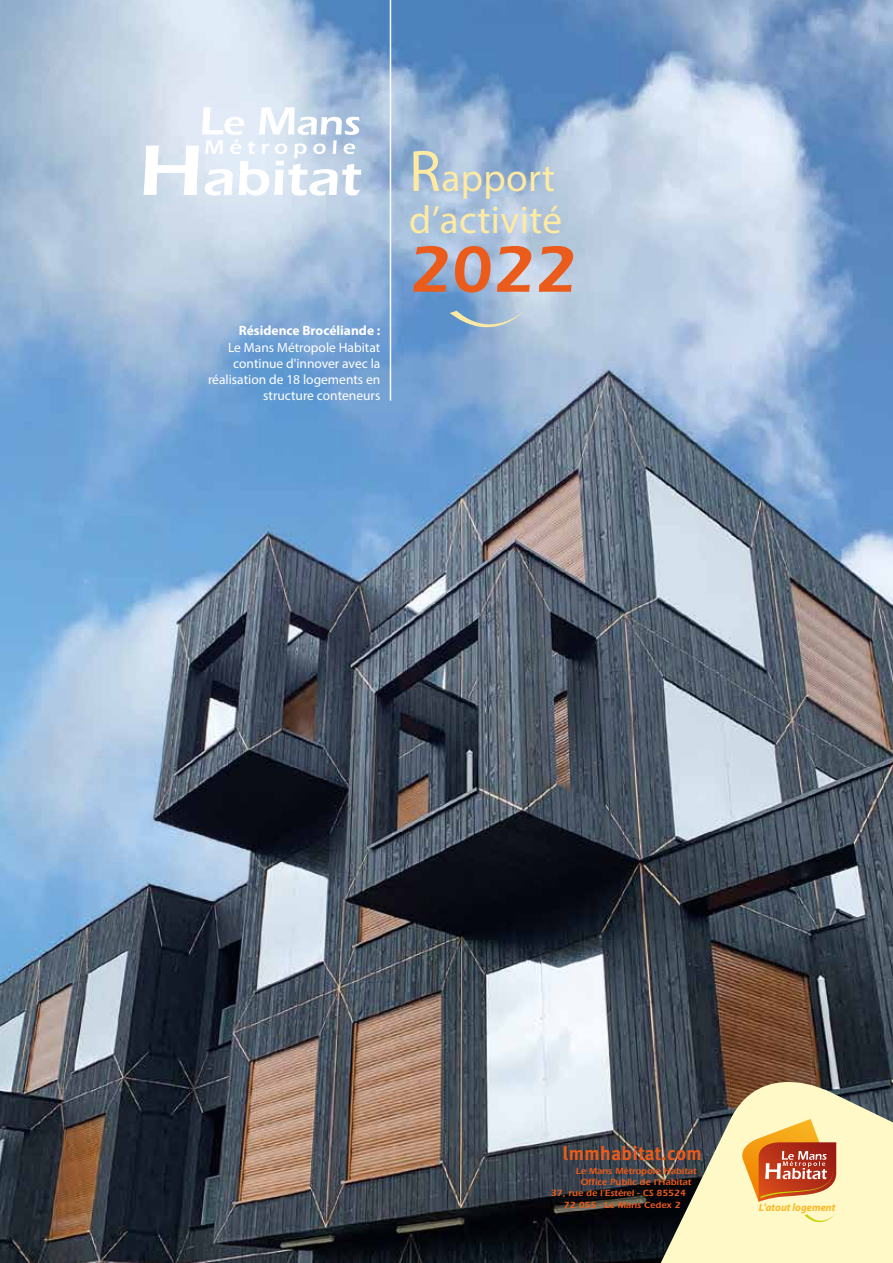
<style>
.page{position:relative;width:893px;height:1263px;background:#fff}
.page>*{position:absolute;margin:0;border:0;box-sizing:border-box;transform-origin:0 0}
.t1{font:600 67.5px "Eras ITC";color:#eb5b1b}
.t2{font:39.3px/41.8px "Myriad Pro";letter-spacing:.01em;color:#feeaa3}
.t3{font:700 19.35px "Meta";letter-spacing:.03em;color:#eb5b1b}
.t4{font:13.5px/16.2px "Myriad Pro";color:#fff;text-align:right}
.t5{font:700 13.5px "Myriad Pro";color:#fff}
.t6{font:italic 700 10.8px "Myriad";color:#fab825}
.t7{font:600 9.3px "Itc Eras";color:#eb5b1b}
.s1{font-size:58.95px}
</style>
<div class="page">
<img style="left:0;top:0;width:893px;height:1263px">
<svg style="left:641px;top:1057px;width:252px;height:206px;background:#a5a188"></svg>
<svg style="left:738px;top:1119px;width:98px;height:83px;background:#de9760"></svg>
<svg style="left:804px;top:1213px;width:31px;height:9px"></svg>
<svg style="left:450px;top:309px;width:76px;height:18px"></svg>
<svg style="left:144px;top:107px;width:217px;height:89px"></svg>
<hr style="left:390px;top:0;width:1px;height:401px;background:#fff">
<p class="t5" style="left:239px;top:322px;width:143px">Résidence Brocéliande :</p>
<p class="t4" style="left:208px;top:339px;width:174px">Le Mans Métropole Habitat continue d'innover avec la réalisation de 18 logements en structure conteneurs</p>
<h2 class="t2" style="left:409px;top:156px;width:155px"><span class="s1">R</span>apport d’activité</h2>
<h1 class="t1" style="left:410px;top:231px;width:168px">2022</h1>
<h3 class="t3" style="left:563px;top:1142px;width:140px">lmmhabitat.com</h3>
<p class="t7" style="left:576px;top:1165px;width:122px">Le Mans Métropole Habitat</p>
<p class="t7" style="left:580px;top:1177px;width:112px">Office Public de l’Habitat</p>
<p class="t7" style="left:551px;top:1188px;width:136px">37, rue de l’Estérel - CS 85524</p>
<p class="t7" style="left:564px;top:1199px;width:118px">72 055 - Le Mans Cedex 2</p>
<p class="t6" style="left:759px;top:1201px;width:78px">L'atout logement</p>
</div>
